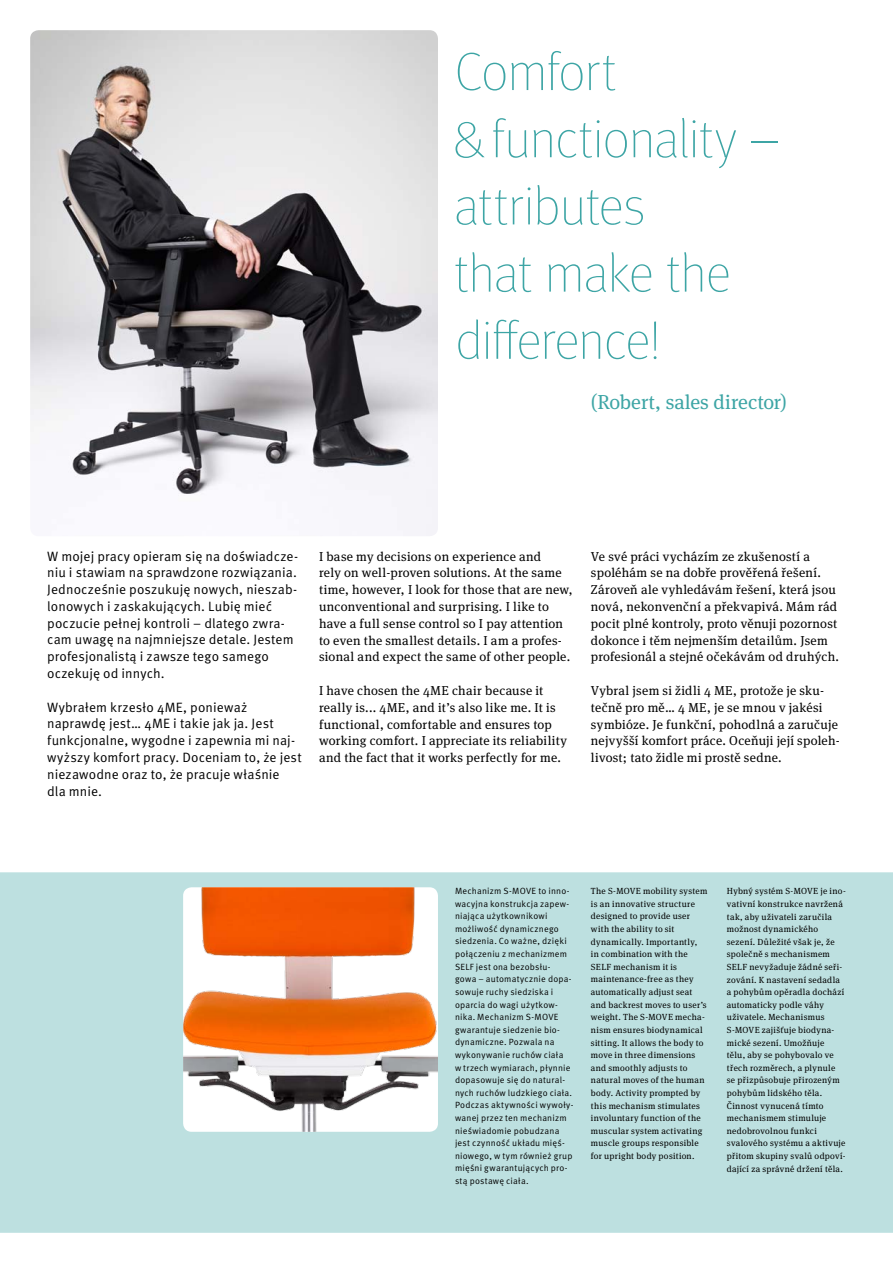
<style>
.page{position:relative;width:893px;height:1263px;background:#fff}
.page>*{position:absolute;margin:0;border:0;box-sizing:border-box;transform-origin:0 0}
.t1{font:100 54px/67.2px "Meta Pro";letter-spacing:-.015em;color:#3da5a5}
.t2{font:20.25px "Meta Serif Pro";letter-spacing:-.005em;color:#3da5a5}
.t3{font:13.5px/16.8px "Meta Pro";letter-spacing:.005em;color:#000}
.t4{font:12.9px/16.8px "Meta Serif Pro";letter-spacing:.02em;color:#000}
.t5{font:9px/12.6px "Meta Pro";letter-spacing:.02em;color:#000}
.t6{font:8.85px/12.6px "Meta Serif Pro";letter-spacing:.03em;color:#000}
</style>
<div class="page">
<div style="left:0;top:872px;width:893px;height:361px;background:#bde0e0"></div>
<img style="left:30px;top:30px;width:408px;height:506px">
<img style="left:183px;top:887px;width:255px;height:245px">
<h1 class="t1" style="left:453px;top:36px;width:329px">Comfort &amp;functionality – attributes<br>that make the difference!</h1>
<h2 class="t2" style="left:591px;top:388px;width:197px">(Robert, sales director)</h2>
<p class="t3" style="left:47px;top:548px;width:252px">W mojej pracy opieram się na doświadcze&shy;niu i stawiam na sprawdzone rozwiązania.<br>Jednocześnie poszukuję nowych, nieszab&shy;lonowych i zaskakujących. Lubię mieć poczucie pełnej kontroli – dlatego zwra&shy;cam uwagę na najmniejsze detale. Jestem profesjonalistą i zawsze tego samego oczekuję od innych.</p>
<h3 class="t3" style="left:47px;top:699px;width:256px">Wybrałem krzesło 4ME, ponieważ naprawdę jest… 4ME i takie jak ja. Jest funkcjonalne, wygodne i zapewnia mi naj&shy;wyższy komfort pracy. Doceniam to, że jest niezawodne oraz to, że pracuje właśnie<br>dla mnie.</h3>
<p class="t4" style="left:319px;top:547px;width:255px">I base my decisions on experience and<br>rely on well-proven solutions. At the same time, however, I look for those that are new, unconventional and surprising. I like to have a full sense control so I pay attention to even the smallest details. I am a profes&shy;sional and expect the same of other people.</p>
<h3 class="t4" style="left:319px;top:681px;width:249px">I have chosen the 4ME chair because it really is... 4ME, and it’s also like me. It is functional, comfortable and ensures top working comfort. I appreciate its reliability and the fact that it works perfectly for me.</h3>
<p class="t4" style="left:591px;top:547px;width:250px">Ve své práci vycházím ze zkušeností a spoléhám se na dobře prověřená řešení.<br>Zároveň ale vyhledávám řešení, která jsou nová, nekonvenční a překvapivá. Mám rád pocit plné kontroly, proto věnuji pozornost dokonce i těm nejmenším detailům. Jsem profesionál a stejné očekávám od druhých.</p>
<h3 class="t4" style="left:591px;top:681px;width:250px">Vybral jsem si židli 4 ME, protože je sku&shy;tečně pro mě… 4 ME, je se mnou v jakési symbióze. Je funkční, pohodlná a zaručuje nejvyšší komfort práce. Oceňuji její spoleh&shy;livost; tato židle mi prostě sedne.</h3>
<p class="t5" style="left:455px;top:885px;width:120px">Mechanizm S-MOVE to inno&shy;wacyjna konstrukcja zapew&shy;niająca użytkownikowi możliwość dynamicznego siedzenia. Co ważne, dzięki połączeniu z mechanizmem<br>SELF jest ona bezobsłu&shy;gowa – automatycznie dopa&shy;sowuje ruchy siedziska i oparcia do wagi użytkow&shy;nika. Mechanizm S-MOVE gwarantuje siedzenie bio&shy;dynamiczne. Pozwala na wykonywanie ruchów ciała<br>w trzech wymiarach, płynnie dopasowuje się do natural&shy;nych ruchów ludzkiego ciała.<br>Podczas aktywności wywoły&shy;wanej przez ten mechanizm nieświadomie pobudzana jest czynność układu mięś&shy;niowego, w tym również grup mięśni gwarantujących pro&shy;stą postawę ciała.</p>
<p class="t6" style="left:591px;top:884px;width:118px">The S-MOVE mobility system is an innovative structure designed to provide user with the ability to sit dynamically. Importantly, in combination with the<br>SELF mechanism it is maintenance-free as they automatically adjust seat and backrest moves to user’s weight. The S-MOVE mecha&shy;nism ensures biodynamical sitting. It allows the body to move in three dimensions and smoothly adjusts to natural moves of the human body. Activity prompted by this mechanism stimulates involuntary function of the muscular system activating muscle groups responsible for upright body position.</p>
<p class="t6" style="left:727px;top:884px;width:120px">Hybný systém S-MOVE je ino&shy;vativní konstrukce navržená tak, aby uživateli zaručila možnost dynamického sezení. Důležité však je, že společně s mechanismem<br>SELF nevyžaduje žádné seři&shy;zování. K nastavení sedadla a pohybům opěradla dochází automaticky podle váhy uživatele. Mechanismus<br>S-MOVE zajišťuje biodyna&shy;mické sezení. Umožňuje<br>tělu, aby se pohybovalo ve třech rozměrech, a plynule se přizpůsobuje přirozeným pohybům lidského těla.<br>Činnost vynucená tímto mechanismem stimuluje nedobrovolnou funkci svalového systému a aktivuje přitom skupiny svalů odpoví&shy;dající za správné držení těla.</p>
</div>
